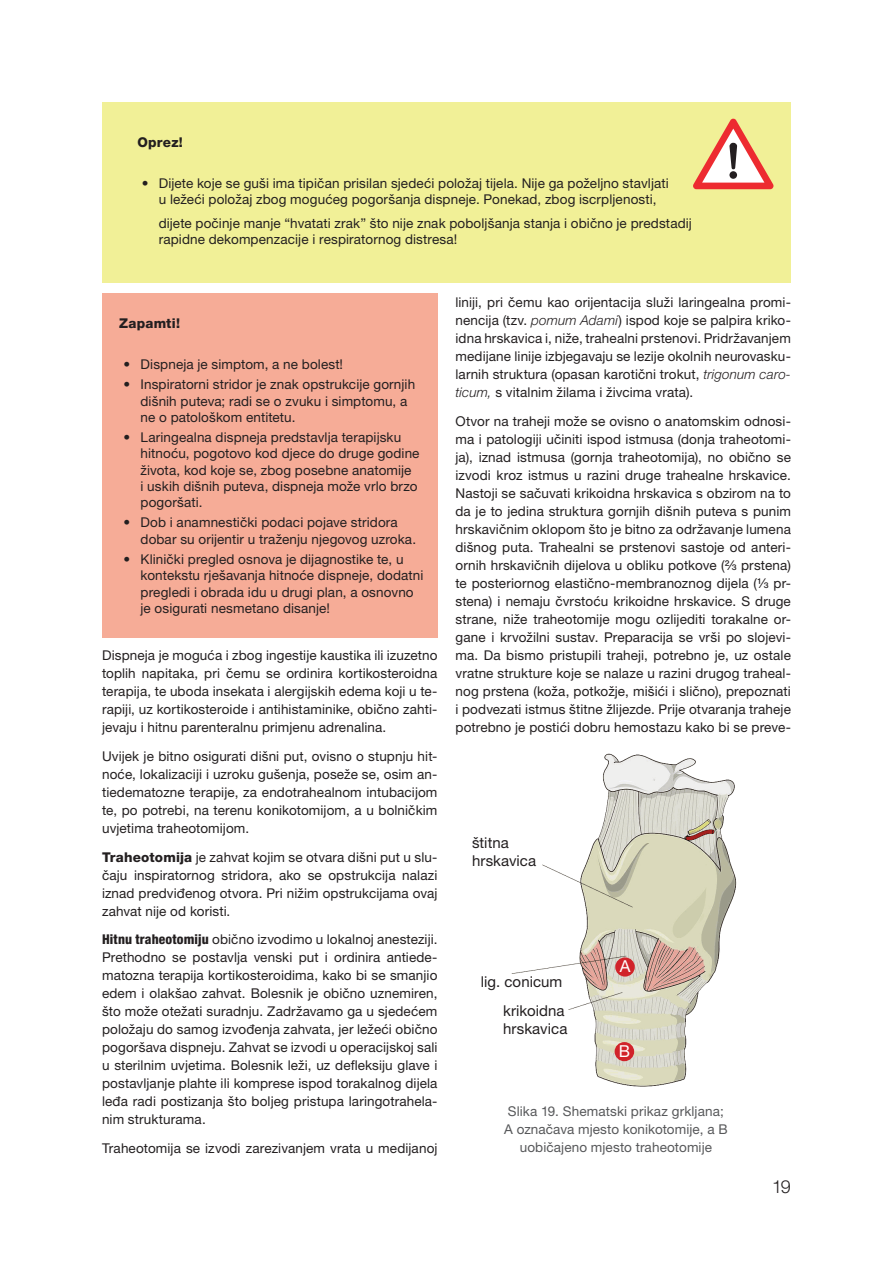
<style>
.page{position:relative;width:893px;height:1263px;background:#fff}
.page>*{position:absolute;margin:0;border:0;box-sizing:border-box;transform-origin:0 0}
.t1{font:300 18px "Helvetica Neue LT Pro";color:#231f20}
.Tekući_tekst{font:16.5px "Helvetica Neue LT Pro";color:#fff}
.Tekst_na_slici{font:15px/18px "Helvetica Neue LT Pro";letter-spacing:.005em;color:#231f20}
.Tekući_tekst-2{font:13.5px/18px "Helvetica Neue LT Pro";letter-spacing:.01em;color:#231f20;text-align:justify}
.Natpisi{font:13.5px/18px "Helvetica Neue LT Pro";letter-spacing:.01em;color:#57585a;text-align:center}
.Tekst_u_kutiji{font:800 13.5px "Helvetica Neue LT Pro";letter-spacing:.015em;color:#231f20}
.s1{font-weight:800}
.s2{font-weight:800;font-stretch:condensed}
.s3{font-weight:300;font-style:italic}
.s4{font-family:"N Haas Grotesk DS Pro 55 Rg"}
</style>
<div class="page">
<div style="left:102px;top:102px;width:689px;height:181px;background:#f1f097"></div>
<svg style="left:693px;top:118px;width:81px;height:71px"></svg>
<div style="left:729px;top:171px;width:8px;height:8px;background:#241f21;border-radius:50%"></div>
<div style="left:102px;top:293px;width:335px;height:345px;background:#f6ac97"></div>
<img style="left:511px;top:753px;width:226px;height:334px">
<div style="left:617px;top:959px;width:16px;height:16px;background:#d1232a;border-radius:50%"></div>
<div style="left:615px;top:957px;width:20px;height:19px;border:3px solid #d1232a;border-radius:50%"></div>
<div style="left:616px;top:1043px;width:17px;height:17px;background:#d1232a;border-radius:50%"></div>
<div style="left:615px;top:1042px;width:19px;height:19px;border:3px solid #d1232a;border-radius:50%"></div>
<p class="Tekst_u_kutiji" style="left:137px;top:134px;width:47px">Oprez!</p>
<p class="Tekući_tekst-2" style="left:142px;top:175px;width:528px;line-height:16.2px;text-align:center">• Dijete koje se guši ima tipičan prisilan sjedeći položaj tijela. Nije ga poželjno stavljati u ležeći položaj zbog mogućeg pogoršanja dispneje. Ponekad, zbog iscrpljenosti,</p>
<p class="Tekući_tekst-2" style="left:159px;top:215px;width:535px;line-height:16.2px">dijete počinje manje “hvatati zrak” što nije znak poboljšanja stanja i obično je predstadij rapidne dekompenzacije i respiratornog distresa!</p>
<p class="Tekst_u_kutiji" style="left:119px;top:315px;width:62px">Zapamti!</p>
<p class="Tekući_tekst-2" style="left:124px;top:355px;width:221px">• Dispneja je simptom, a ne bolest!</p>
<p class="Tekući_tekst-2" style="left:141px;top:376px;width:276px;line-height:16.2px;text-align:left;text-indent:-17px">• Inspiratorni stridor je znak opstrukcije gornjih dišnih puteva; radi se o zvuku i simptomu, a ne o patološkom entitetu.</p>
<p class="Tekući_tekst-2" style="left:141px;top:429px;width:280px;line-height:16.2px;text-align:left;text-indent:-17px">• Laringealna dispneja predstavlja terapijsku hitnoću, pogotovo kod djece do druge godine života, kod koje se, zbog posebne anatomije<br>i uskih dišnih puteva, dispneja može vrlo brzo pogoršati.</p>
<p class="Tekući_tekst-2" style="left:141px;top:514px;width:277px;line-height:16.2px;text-indent:-17px">• Dob i anamnestički podaci pojave stridora dobar su orijentir u traženju njegovog uzroka.</p>
<p class="Tekući_tekst-2" style="left:141px;top:551px;width:284px;line-height:16.2px;text-align:left;text-indent:-17px">• Klinički pregled osnova je dijagnostike te, u kontekstu rješavanja hitnoće dispneje, dodatni pregledi i obrada idu u drugi plan, a osnovno je osigurati nesmetano disanje!</p>
<p class="Tekući_tekst-2" style="left:102px;top:646px;width:337px">Dispneja je moguća i zbog ingestije kaustika ili izuzetno toplih napitaka, pri čemu se ordinira kortikosteroidna terapija, te uboda insekata i alergijskih edema koji u te&shy;rapiji, uz kortikosteroide i antihistaminike, obično zahti&shy;jevaju i hitnu parenteralnu primjenu adrenalina.</p>
<p class="Tekući_tekst-2" style="left:102px;top:747px;width:337px">Uvijek je bitno osigurati dišni put, ovisno o stupnju hit&shy;noće, lokalizaciji i uzroku gušenja, poseže se, osim an&shy;tiedematozne terapije, za endotrahealnom intubacijom te, po potrebi, na terenu konikotomijom, a u bolničkim uvjetima traheotomijom.</p>
<p class="Tekući_tekst-2" style="left:102px;top:847px;width:337px"><span class="s1">Traheotomija</span> je zahvat kojim se otvara dišni put u slu&shy;čaju inspiratornog stridora, ako se opstrukcija nalazi iznad predviđenog otvora. Pri nižim opstrukcijama ovaj zahvat nije od koristi.</p>
<p class="Tekući_tekst-2" style="left:102px;top:930px;width:337px"><span class="s2">Hitnu traheotomiju</span> obično izvodimo u lokalnoj anesteziji.<br>Prethodno se postavlja venski put i ordinira antiede&shy;matozna terapija kortikosteroidima, kako bi se smanjio edem i olakšao zahvat. Bolesnik je obično uznemiren, što može otežati suradnju. Zadržavamo ga u sjedećem položaju do samog izvođenja zahvata, jer ležeći obično pogoršava dispneju. Zahvat se izvodi u operacijskoj sali u sterilnim uvjetima. Bolesnik leži, uz defleksiju glave i postavljanje plahte ili komprese ispod torakalnog dijela leđa radi postizanja što boljeg pristupa laringotrahela&shy;nim strukturama.</p>
<p class="Tekući_tekst-2" style="left:102px;top:1139px;width:337px">Traheotomija se izvodi zarezivanjem vrata u medijanoj</p>
<p class="Tekući_tekst-2" style="left:455px;top:293px;width:337px">liniji, pri čemu kao orijentacija služi laringealna promi&shy;nencija (tzv. <span class="s3">pomum Adami</span>) ispod koje se palpira kriko&shy;idna hrskavica i, niže, trahealni prstenovi. Pridržavanjem medijane linije izbjegavaju se lezije okolnih neurovasku&shy;larnih struktura (opasan karotični trokut, <span class="s3">trigonum caro&shy;ticum,</span> s vitalnim žilama i živcima vrata).</p>
<p class="Tekući_tekst-2" style="left:455px;top:412px;width:337px">Otvor na traheji može se ovisno o anatomskim odnosi&shy;ma i patologiji učiniti ispod istmusa (donja traheotomi&shy;ja), iznad istmusa (gornja traheotomija), no obično se izvodi kroz istmus u razini druge trahealne hrskavice.<br>Nastoji se sačuvati krikoidna hrskavica s obzirom na to da je to jedina struktura gornjih dišnih puteva s punim hrskavičnim oklopom što je bitno za održavanje lumena dišnog puta. Trahealni se prstenovi sastoje od anteri&shy;ornih hrskavičnih dijelova u obliku potkove (<span class="s4">2/3</span> prstena) te posteriornog elastično-membranoznog dijela (<span class="s4">1/3</span> pr&shy;stena) i nemaju čvrstoću krikoidne hrskavice. S druge strane, niže traheotomije mogu ozlijediti torakalne or&shy;gane i krvožilni sustav. Preparacija se vrši po slojevi&shy;ma. Da bismo pristupili traheji, potrebno je, uz ostale vratne strukture koje se nalaze u razini drugog traheal&shy;nog prstena (koža, potkožje, mišići i slično), prepoznati i podvezati istmus štitne žlijezde. Prije otvaranja traheje potrebno je postići dobru hemostazu kako bi se preve-</p>
<p class="Tekst_na_slici" style="left:472px;top:834px;width:66px">štitna hrskavica</p>
<p class="Tekst_na_slici" style="left:481px;top:973px;width:83px">lig. conicum</p>
<p class="Tekst_na_slici" style="left:503px;top:1001px;width:66px">krikoidna hrskavica</p>
<p class="Tekući_tekst" style="left:620px;top:956px;width:12px">A</p>
<p class="Tekući_tekst" style="left:619px;top:1041px;width:13px">B</p>
<p class="Natpisi" style="left:508px;top:1102px;width:217px">Slika 19. Shematski prikaz grkljana;</p>
<p class="Natpisi" style="left:504px;top:1120px;width:225px">A označava mjesto konikotomije, a B uobičajeno mjesto traheotomije</p>
<h1 class="t1" style="left:772px;top:1175px;width:20px">19</h1>
</div>
